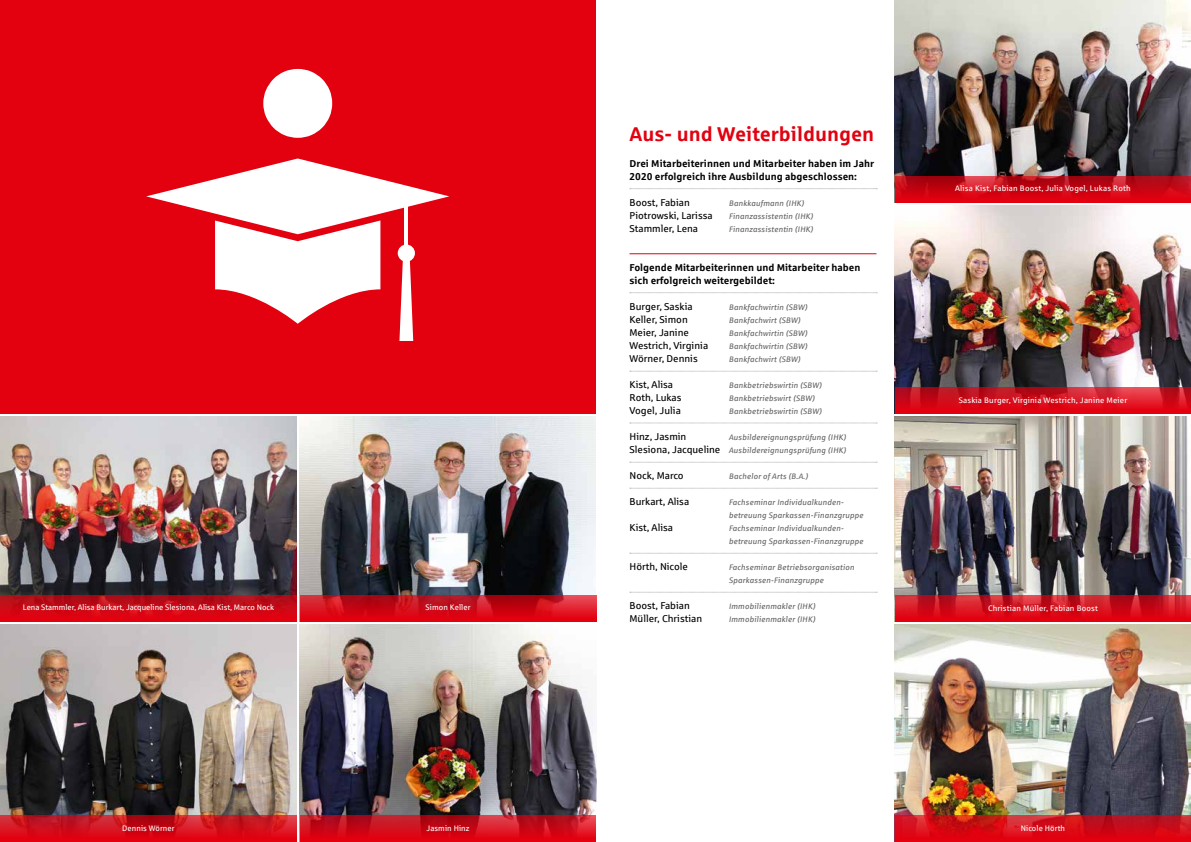
<style>
.page{position:relative;width:1191px;height:842px;background:#fff}
.page>*{position:absolute;margin:0;border:0;box-sizing:border-box;transform-origin:0 0}
.t1{font:700 20px "Sparkasse Rg";color:#e3000f}
.t2{font:10px "Sparkasse Rg";color:#000}
.t3{font:700 10px/13px "Sparkasse Rg";color:#000}
.t4{font:italic 8px/13px "Sparkasse Rg";letter-spacing:.02em;color:#636362}
.t5{font:8px "Sparkasse Rg";letter-spacing:.01em;color:#fff}
.s1{font-style:normal;font-size:10px;color:#000}
</style>
<div class="page">
<svg style="left:630px;top:292px;width:247px;height:1px"></svg>
<svg style="left:630px;top:188px;width:247px;height:1px"></svg>
<svg style="left:630px;top:371px;width:247px;height:1px"></svg>
<svg style="left:630px;top:462px;width:247px;height:1px"></svg>
<svg style="left:630px;top:423px;width:247px;height:1px"></svg>
<svg style="left:630px;top:488px;width:247px;height:1px"></svg>
<svg style="left:630px;top:553px;width:247px;height:1px"></svg>
<svg style="left:630px;top:592px;width:247px;height:1px"></svg>
<hr style="left:629px;top:253px;width:247px;height:1px;background:#e3000f">
<div style="left:0;top:0;width:595px;height:413px;background:#e3000f"></div>
<img style="left:0;top:416px;width:297px;height:179px">
<svg style="left:0;top:595px;width:297px;height:26px;background:#c80815"></svg>
<img style="left:300px;top:625px;width:296px;height:191px">
<img style="left:895px;top:625px;width:296px;height:191px">
<img style="left:895px;top:416px;width:296px;height:180px">
<img style="left:0;top:625px;width:297px;height:191px">
<img style="left:895px;top:205px;width:296px;height:182px">
<img style="left:895px;top:0;width:296px;height:176px">
<img style="left:300px;top:416px;width:295px;height:179px">
<svg style="left:146px;top:158px;width:303px;height:183px"></svg>
<svg style="left:263px;top:69px;width:69px;height:69px"></svg>
<svg style="left:300px;top:595px;width:296px;height:26px;background:#cd0e1b"></svg>
<svg style="left:895px;top:176px;width:296px;height:26px;background:#c90916"></svg>
<svg style="left:895px;top:387px;width:296px;height:26px;background:#d1111f"></svg>
<svg style="left:895px;top:596px;width:296px;height:26px;background:#d3111e"></svg>
<svg style="left:0;top:816px;width:297px;height:26px;background:#d10e1b"></svg>
<svg style="left:300px;top:816px;width:296px;height:26px;background:#ce0d1b"></svg>
<svg style="left:895px;top:816px;width:296px;height:26px;background:#d30c18"></svg>
<h1 class="t1" style="left:629px;top:121px;width:246px">Aus- und Weiterbildungen</h1>
<p class="t5" style="left:23px;top:603px;width:253px">Lena Stammler, Alisa Burkart, Jacqueline Slesiona, Alisa Kist, Marco Nock</p>
<p class="t5" style="left:425px;top:603px;width:47px">Simon Keller</p>
<p class="t3" style="left:629px;top:156px;width:246px">Drei Mitarbeiterinnen und Mitarbeiter haben im Jahr<br>2020 erfolgreich ihre Ausbildung abgeschlossen:</p>
<p class="t2" style="left:629px;top:196px;width:62px">Boost, Fabian</p>
<p class="t4" style="left:729px;top:196px;width:77px">Bankkaufmann (IHK)</p>
<p class="t2" style="left:629px;top:209px;width:85px">Piotrowski, Larissa</p>
<p class="t4" style="left:729px;top:209px;width:86px">Finanzassistentin (IHK)</p>
<p class="t2" style="left:629px;top:222px;width:70px">Stammler, Lena</p>
<p class="t4" style="left:729px;top:222px;width:86px">Finanzassistentin (IHK)</p>
<p class="t3" style="left:629px;top:260px;width:232px">Folgende Mitarbeiterinnen und Mitarbeiter haben sich erfolgreich weitergebildet:</p>
<p class="t2" style="left:629px;top:300px;width:65px">Burger, Saskia</p>
<p class="t4" style="left:729px;top:300px;width:80px">Bankfachwirtin (SBW)</p>
<p class="t2" style="left:629px;top:313px;width:60px">Keller, Simon</p>
<p class="t4" style="left:729px;top:313px;width:73px">Bankfachwirt (SBW)</p>
<p class="t2" style="left:629px;top:326px;width:61px">Meier, Janine</p>
<p class="t4" style="left:729px;top:326px;width:80px">Bankfachwirtin (SBW)</p>
<p class="t2" style="left:629px;top:339px;width:80px">Westrich, Virginia</p>
<p class="t4" style="left:729px;top:339px;width:80px">Bankfachwirtin (SBW)</p>
<p class="t2" style="left:629px;top:352px;width:70px">Wörner, Dennis</p>
<p class="t4" style="left:729px;top:352px;width:73px">Bankfachwirt (SBW)</p>
<p class="t2" style="left:629px;top:378px;width:45px">Kist, Alisa</p>
<p class="t4" style="left:729px;top:378px;width:94px">Bankbetriebswirtin (SBW)</p>
<p class="t2" style="left:629px;top:391px;width:54px">Roth, Lukas</p>
<p class="t4" style="left:729px;top:391px;width:87px">Bankbetriebswirt (SBW)</p>
<p class="t2" style="left:629px;top:404px;width:53px">Vogel, Julia</p>
<p class="t4" style="left:729px;top:404px;width:94px">Bankbetriebswirtin (SBW)</p>
<p class="t2" style="left:629px;top:430px;width:58px">Hinz, Jasmin</p>
<p class="t4" style="left:629px;top:430px;width:218px;text-align:right">Ausbildereignungsprüfung (IHK)<br><span class="s1">Slesiona, Jacqueline</span> Ausbildereignungsprüfung (IHK)</p>
<p class="t2" style="left:629px;top:469px;width:56px">Nock, Marco</p>
<p class="t4" style="left:729px;top:469px;width:81px">Bachelor of Arts (B.A.)</p>
<p class="t2" style="left:629px;top:495px;width:61px">Burkart, Alisa</p>
<p class="t4" style="left:729px;top:495px;width:136px">Fachseminar Individualkunden&shy;betreuung Sparkassen-Finanzgruppe</p>
<p class="t2" style="left:629px;top:521px;width:45px">Kist, Alisa</p>
<p class="t4" style="left:729px;top:521px;width:136px">Fachseminar Individualkunden&shy;betreuung Sparkassen-Finanzgruppe</p>
<p class="t2" style="left:629px;top:560px;width:60px">Hörth, Nicole</p>
<p class="t4" style="left:729px;top:560px;width:127px">Fachseminar Betriebsorganisation<br>Sparkassen-Finanzgruppe</p>
<p class="t2" style="left:629px;top:599px;width:62px">Boost, Fabian</p>
<p class="t4" style="left:729px;top:599px;width:88px">Immobilienmakler (IHK)</p>
<p class="t2" style="left:629px;top:612px;width:74px">Müller, Christian</p>
<p class="t4" style="left:729px;top:612px;width:88px">Immobilienmakler (IHK)</p>
<p class="t5" style="left:955px;top:184px;width:177px">Alisa Kist, Fabian Boost, Julia Vogel, Lukas Roth</p>
<p class="t5" style="left:958px;top:395px;width:170px">Saskia Burger, Virginia Westrich, Janine Meier</p>
<p class="t5" style="left:988px;top:603px;width:111px">Christian Müller, Fabian Boost</p>
<p class="t5" style="left:122px;top:824px;width:54px">Dennis Wörner</p>
<p class="t5" style="left:426px;top:824px;width:44px">Jasmin Hinz</p>
<p class="t5" style="left:1020px;top:824px;width:46px">Nicole Hörth</p>
</div>
